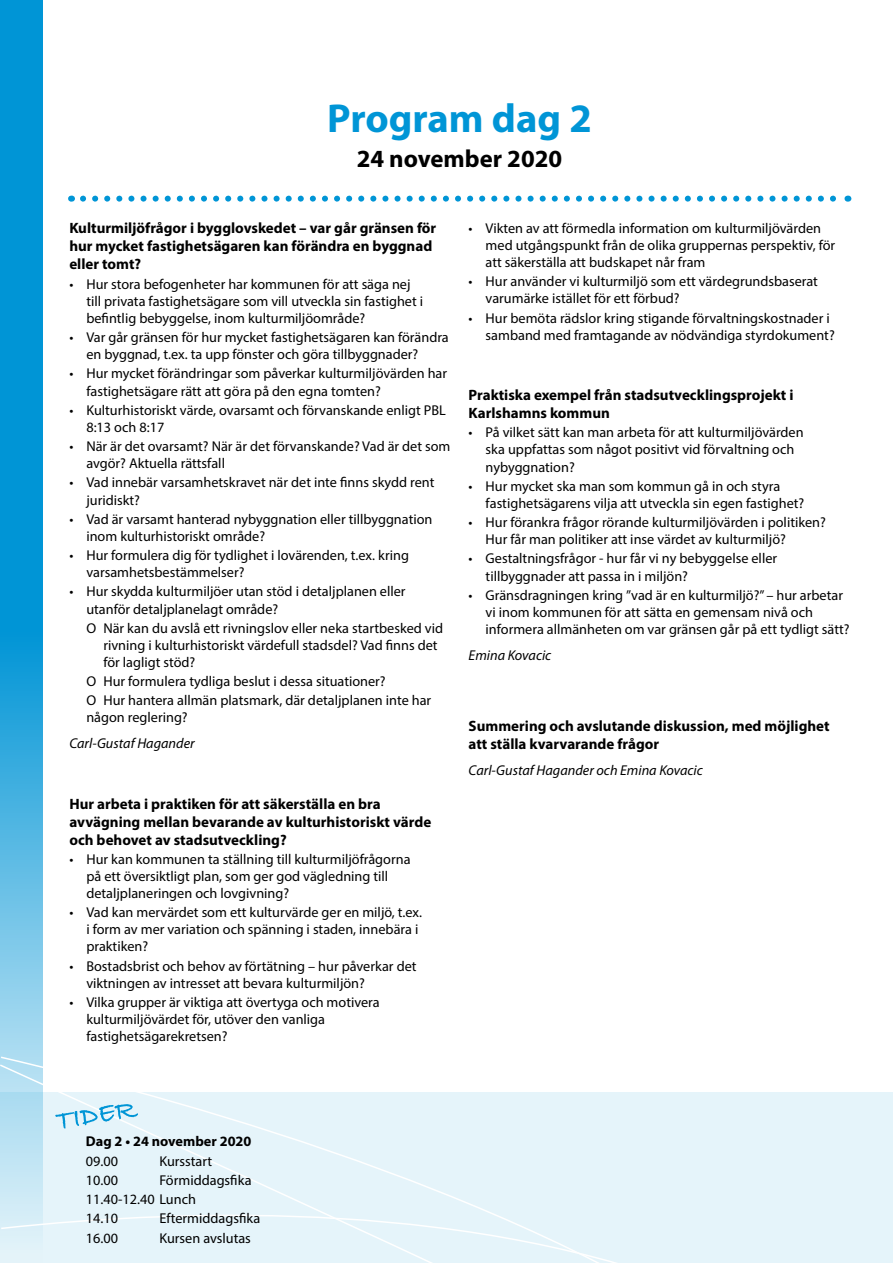
<style>
.page{position:relative;width:893px;height:1263px;background:#fff}
.page>*{position:absolute;margin:0;border:0;box-sizing:border-box;transform-origin:0 0}
.t1{font:700 40.5px "Myriad Pro";color:#0095d6}
.t2{font:700 24.75px "Myriad Pro";color:#000}
.t3{font:700 15px/18px "Myriad Pro";color:#000}
.t4{font:14.25px/17.1px "Myriad Pro";color:#000}
.t5{font:italic 14.25px "Myriad Pro";color:#000}
.t6{font:700 14.25px "Myriad Pro";color:#000}
</style>
<div class="page">
<div style="left:0;top:1093px;width:893px;height:170px;background:#e5f4fa"></div>
<svg style="left:0;top:0;width:43px;height:1055px;background:#22a3db"></svg>
<svg style="left:0;top:1055px;width:789px;height:208px"></svg>
<svg style="left:83px;top:196px;width:753px;height:6px"></svg>
<svg style="left:55px;top:1104px;width:83px;height:24px"></svg>
<h1 class="t1" style="left:327px;top:92px;width:266px">Program dag 2</h1>
<h2 class="t2" style="left:357px;top:143px;width:207px">24 november 2020</h2>
<p class="t3" style="left:69px;top:219px;width:368px">Kulturmiljöfrågor i bygglovskedet – var går gränsen för hur mycket fastighetsägaren kan förändra en byggnad eller tomt?</p>
<p class="t4" style="left:86px;top:275px;width:338px;text-indent:-17px">• Hur stora befogenheter har kommunen för att säga nej till privata fastighetsägare som vill utveckla sin fastighet i befintlig bebyggelse, inom kulturmiljöområde?</p>
<p class="t4" style="left:86px;top:329px;width:364px;text-indent:-17px">• Var går gränsen för hur mycket fastighetsägaren kan förändra en byggnad, t.ex. ta upp fönster och göra tillbyggnader?</p>
<p class="t4" style="left:86px;top:365px;width:362px;text-indent:-17px">• Hur mycket förändringar som påverkar kulturmiljövärden har fastighetsägare rätt att göra på den egna tomten?</p>
<p class="t4" style="left:86px;top:401px;width:361px;text-indent:-17px">• Kulturhistoriskt värde, ovarsamt och förvanskande enligt PBL<br>8:13 och 8:17</p>
<p class="t4" style="left:86px;top:437px;width:366px;text-indent:-17px">• När är det ovarsamt? När är det förvanskande? Vad är det som avgör? Aktuella rättsfall</p>
<p class="t4" style="left:86px;top:474px;width:350px;text-indent:-17px">• Vad innebär varsamhetskravet när det inte finns skydd rent juridiskt?</p>
<p class="t4" style="left:86px;top:510px;width:348px;text-indent:-17px">• Vad är varsamt hanterad nybyggnation eller tillbyggnation inom kulturhistoriskt område?</p>
<p class="t4" style="left:86px;top:546px;width:324px;text-indent:-17px">• Hur formulera dig för tydlighet i lovärenden, t.ex. kring varsamhetsbestämmelser?</p>
<p class="t4" style="left:86px;top:583px;width:321px;text-indent:-17px">• Hur skydda kulturmiljöer utan stöd i detaljplanen eller utanför detaljplanelagt område?</p>
<p class="t4" style="left:103px;top:619px;width:341px;text-indent:-17px">O När kan du avslå ett rivningslov eller neka startbesked vid rivning i kulturhistoriskt värdefull stadsdel? Vad finns det för lagligt stöd?</p>
<p class="t4" style="left:86px;top:671px;width:346px;line-height:19.2px">O Hur formulera tydliga beslut i dessa situationer?<br>O Hur hantera allmän platsmark, där detaljplanen inte har</p>
<p class="t4" style="left:86px;top:709px;width:103px">någon reglering?</p>
<p class="t5" style="left:69px;top:736px;width:127px">Carl-Gustaf Hagander</p>
<p class="t3" style="left:69px;top:794px;width:363px">Hur arbeta i praktiken för att säkerställa en bra avvägning mellan bevarande av kulturhistoriskt värde och behovet av stadsutveckling?</p>
<p class="t4" style="left:86px;top:850px;width:326px;text-indent:-17px">• Hur kan kommunen ta ställning till kulturmiljöfrågorna på ett översiktligt plan, som ger god vägledning till detaljplaneringen och lovgivning?</p>
<p class="t4" style="left:86px;top:904px;width:337px;text-indent:-17px">• Vad kan mervärdet som ett kulturvärde ger en miljö, t.ex. i form av mer variation och spänning i staden, innebära i praktiken?</p>
<p class="t4" style="left:86px;top:957px;width:332px;text-indent:-17px">• Bostadsbrist och behov av förtätning – hur påverkar det viktningen av intresset att bevara kulturmiljön?</p>
<p class="t4" style="left:86px;top:993px;width:295px;text-indent:-17px">• Vilka grupper är viktiga att övertyga och motivera kulturmiljövärdet för, utöver den vanliga fastighetsägarekretsen?</p>
<p class="t4" style="left:486px;top:219px;width:351px;text-indent:-17px">• Vikten av att förmedla information om kulturmiljövärden med utgångspunkt från de olika gruppernas perspektiv, för att säkerställa att budskapet når fram</p>
<p class="t4" style="left:486px;top:273px;width:334px;text-indent:-17px">• Hur använder vi kulturmiljö som ett värdegrundsbaserat varumärke istället för ett förbud?</p>
<p class="t4" style="left:486px;top:309px;width:351px;text-indent:-17px">• Hur bemöta rädslor kring stigande förvaltningskostnader i samband med framtagande av nödvändiga styrdokument?</p>
<p class="t3" style="left:469px;top:386px;width:326px">Praktiska exempel från stadsutvecklingsprojekt i<br>Karlshamns kommun</p>
<p class="t4" style="left:486px;top:424px;width:320px;text-indent:-17px">• På vilket sätt kan man arbeta för att kulturmiljövärden ska uppfattas som något positivt vid förvaltning och nybyggnation?</p>
<p class="t4" style="left:486px;top:477px;width:320px;text-indent:-17px">• Hur mycket ska man som kommun gå in och styra fastighetsägarens vilja att utveckla sin egen fastighet?</p>
<p class="t4" style="left:486px;top:514px;width:342px;text-indent:-17px">• Hur förankra frågor rörande kulturmiljövärden i politiken?<br>Hur får man politiker att inse värdet av kulturmiljö?</p>
<p class="t4" style="left:486px;top:550px;width:293px;text-indent:-17px">• Gestaltningsfrågor - hur får vi ny bebyggelse eller tillbyggnader att passa in i miljön?</p>
<p class="t4" style="left:486px;top:586px;width:365px;text-indent:-17px">• Gränsdragningen kring ”vad är en kulturmiljö?” – hur arbetar vi inom kommunen för att sätta en gemensam nivå och informera allmänheten om var gränsen går på ett tydligt sätt?</p>
<p class="t5" style="left:469px;top:647px;width:84px">Emina Kovacic</p>
<p class="t3" style="left:469px;top:716px;width:363px">Summering och avslutande diskussion, med möjlighet att ställa kvarvarande frågor</p>
<p class="t5" style="left:469px;top:762px;width:236px">Carl-Gustaf Hagander och Emina Kovacic</p>
<p class="t6" style="left:86px;top:1132px;width:167px">Dag 2 • 24 november 2020</p>
<p class="t4" style="left:86px;top:1152px;width:34px">09.00</p>
<p class="t4" style="left:159px;top:1152px;width:54px">Kursstart</p>
<p class="t4" style="left:86px;top:1171px;width:34px">10.00</p>
<p class="t4" style="left:86px;top:1170px;width:167px;line-height:19.2px;text-indent:74px">Förmiddagsfika<br>11.40-12.40 Lunch<br>14.10</p>
<p class="t4" style="left:159px;top:1210px;width:102px">Eftermiddagsfika</p>
<p class="t4" style="left:86px;top:1229px;width:34px">16.00</p>
<p class="t4" style="left:159px;top:1229px;width:93px">Kursen avslutas</p>
</div>
